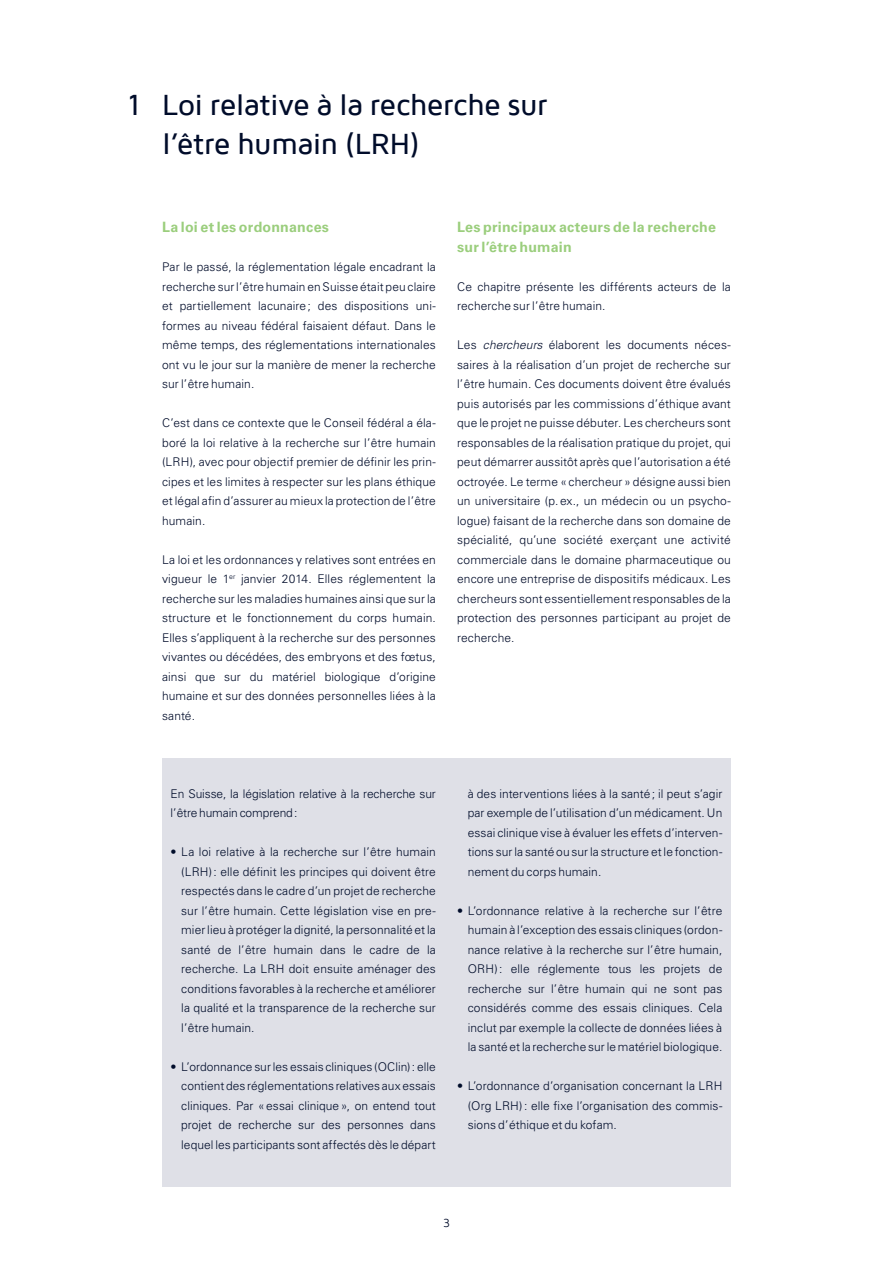
<style>
.page{position:relative;width:893px;height:1263px;background:#fff}
.page>*{position:absolute;margin:0;border:0;box-sizing:border-box;transform-origin:0 0}
.t1{font:500 30px/39px "Maven Pro";letter-spacing:-.015em;color:#000c2a}
.t2{font:700 14.25px/19.5px "Univers LT";letter-spacing:.015em;color:#9bce7d}
.t3{font:300 12px/19.5px "Univers LT";letter-spacing:.005em;color:#000c2a;text-align:justify}
.t4{font:12px "Maven Pro";color:#000c2a}
.s1{font-style:italic}
.s2{font-weight:400;font-stretch:ultra-condensed}
</style>
<div class="page">
<div style="left:162px;top:759px;width:569px;height:428px;background:#dfe0e7"></div>
<h1 class="t1" style="left:162px;top:86px;width:387px;text-indent:-35px">1 Loi relative à la recherche sur l’être humain (LRH)</h1>
<p class="t2" style="left:162px;top:218px;width:168px">La loi et les ordonnances</p>
<p class="t3" style="left:162px;top:257px;width:275px">Par le passé, la réglementation légale encadrant la recherche sur l’être humain en Suisse était peu claire et partiellement lacunaire; des dispositions uni&shy;formes au niveau fédéral faisaient défaut. Dans le même temps, des réglementations internationales ont vu le jour sur la manière de mener la recherche sur l’être humain.</p>
<p class="t3" style="left:162px;top:413px;width:275px">C’est dans ce contexte que le Conseil fédéral a éla&shy;boré la loi relative à la recherche sur l’être humain (LRH), avec pour objectif premier de définir les prin&shy;cipes et les limites à respecter sur les plans éthique et légal afin d’assurer au mieux la protection de l’être humain.</p>
<p class="t3" style="left:162px;top:550px;width:275px">La loi et les ordonnances y relatives sont entrées en vigueur le 1<sup>er</sup> janvier 2014. Elles réglementent la recherche sur les maladies humaines ainsi que sur la structure et le fonctionnement du corps humain.<br>Elles s’appliquent à la recherche sur des personnes vivantes ou décédées, des embryons et des fœtus, ainsi que sur du matériel biologique d’origine humaine et sur des données personnelles liées à la santé.</p>
<p class="t2" style="left:457px;top:218px;width:260px">Les principaux acteurs de la recherche sur l’être humain</p>
<p class="t3" style="left:457px;top:277px;width:275px">Ce chapitre présente les différents acteurs de la recherche sur l’être humain.</p>
<p class="t3" style="left:457px;top:335px;width:275px">Les <span class="s1">chercheurs</span> élaborent les documents néces&shy;saires à la réalisation d’un projet de recherche sur l’être humain. Ces documents doivent être évalués puis autorisés par les commissions d’éthique avant que le projet ne puisse débuter. Les chercheurs sont responsables de la réalisation pratique du projet, qui peut démarrer aussitôt après que l’autorisation a été octroyée. Le terme «chercheur» désigne aussi bien un universitaire (p.ex., un médecin ou un psycho&shy;logue) faisant de la recherche dans son domaine de spécialité, qu’une société exerçant une activité commerciale dans le domaine pharmaceutique ou encore une entreprise de dispositifs médicaux. Les chercheurs sont essentiellement responsables de la protection des personnes participant au projet de recherche.</p>
<p class="t3" style="left:171px;top:784px;width:267px">En Suisse, la législation relative à la recherche sur l’être humain comprend:</p>
<p class="t3" style="left:181px;top:842px;width:256px;text-indent:-11px"><span class="s2">•</span> La loi relative à la recherche sur l’être humain (LRH): elle définit les principes qui doivent être respectés dans le cadre d’un projet de recherche sur l’être humain. Cette législation vise en pre&shy;mier lieu à protéger la dignité, la personnalité et la santé de l’être humain dans le cadre de la recherche. La LRH doit ensuite aménager des conditions favorables à la recherche et améliorer la qualité et la transparence de la recherche sur l’être humain.</p>
<p class="t3" style="left:181px;top:1057px;width:256px;text-indent:-11px"><span class="s2">•</span> L’ordonnance sur les essais cliniques (OClin): elle contient des réglementations relatives aux essais cliniques. Par «essai clinique», on entend tout projet de recherche sur des personnes dans lequel les participants sont affectés dès le départ</p>
<p class="t3" style="left:468px;top:784px;width:256px">à des interventions liées à la santé; il peut s’agir par exemple de l’utilisation d’un médicament. Un essai clinique vise à évaluer les effets d’interven&shy;tions sur la santé ou sur la structure et le fonction&shy;nement du corps humain.</p>
<p class="t3" style="left:468px;top:901px;width:256px;text-indent:-11px"><span class="s2">•</span> L’ordonnance relative à la recherche sur l’être humain à l’exception des essais cliniques (ordon&shy;nance relative à la recherche sur l’être humain, ORH): elle réglemente tous les projets de recherche sur l’être humain qui ne sont pas considérés comme des essais cliniques. Cela inclut par exemple la collecte de données liées à la santé et la recherche sur le matériel biologique.</p>
<p class="t3" style="left:468px;top:1076px;width:256px;text-indent:-11px"><span class="s2">•</span> L’ordonnance d’organisation concernant la LRH (Org LRH): elle fixe l’organisation des commis&shy;sions d’éthique et du kofam.</p>
<p class="t4" style="left:443px;top:1216px;width:8px">3</p>
</div>
